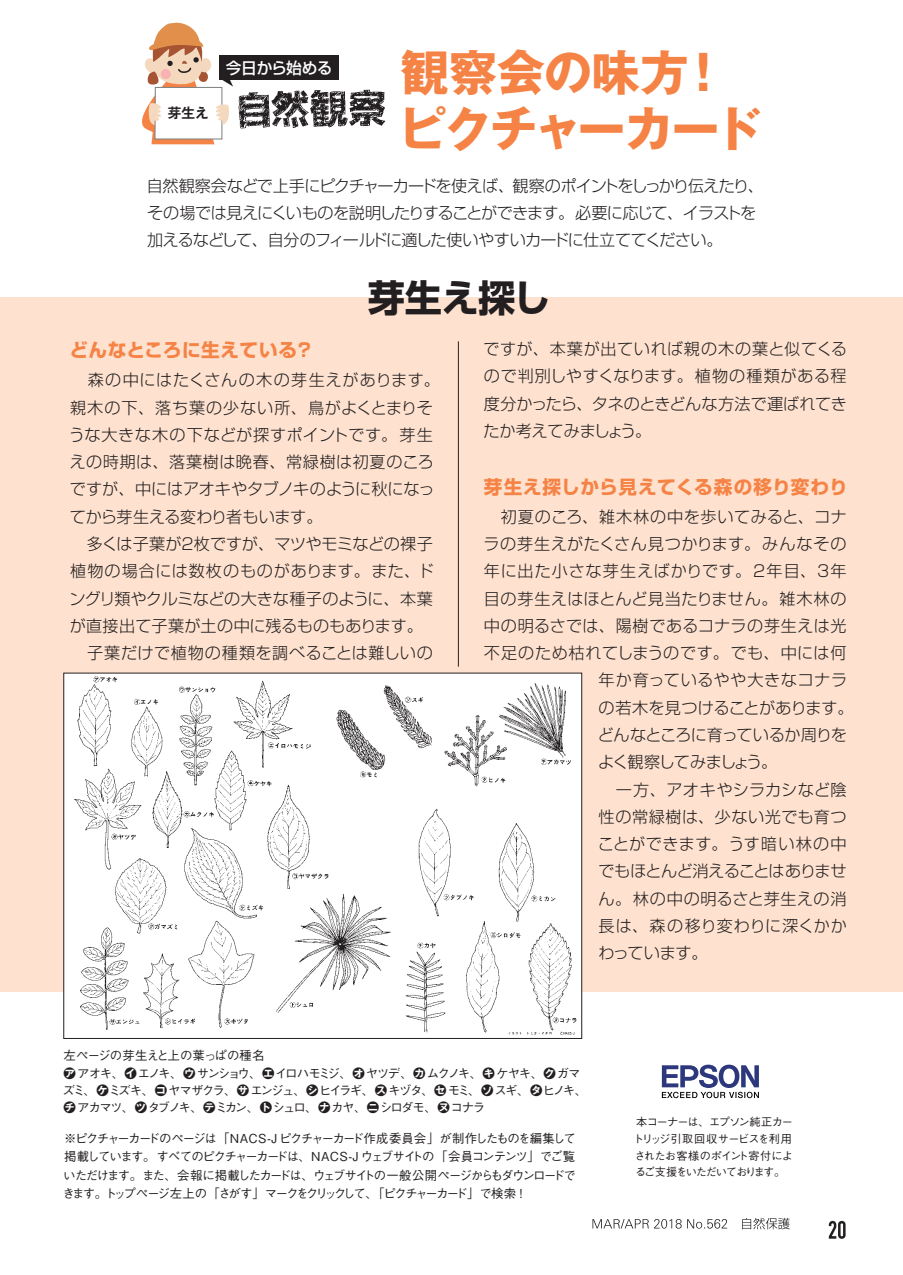
<style>
.page{position:relative;width:903px;height:1275px;background:#fff}
.page>*{position:absolute;margin:0;border:0;box-sizing:border-box;transform-origin:0 0}
.t1{font:700 48.3px/55.8px "Gothic MB101 Pro";letter-spacing:-.03em;color:#f58345}
.t2{font:700 37.27px "Shin Go Pro";letter-spacing:-.02em;color:#231f20}
.t3{font:700 18.55px "Shin Go Pro";letter-spacing:.03em;color:#f58345}
.t4{font:300 16.1px/27.3px "Shin Go Pro";letter-spacing:.005em;color:#231f20}
.t5{font:300 16.1px/27.3px "Shin Go Pro";letter-spacing:-.05em;color:#231f20}
.t6{font:300 16.1px "Shin Go Pro";letter-spacing:.035em;color:#231f20}
.t7{font:300 16.1px "Shin Go Pro";letter-spacing:.03em;color:#231f20}
.t8{font:300 16.1px "Shin Go Pro";letter-spacing:.045em;color:#231f20}
.t9{font:300 16.1px "Shin Go Pro";letter-spacing:-.035em;color:#231f20}
.t10{font:300 16.1px "Shin Go Pro";letter-spacing:-.04em;color:#231f20}
.t11{font:300 16.1px "Shin Go Pro";letter-spacing:.04em;color:#231f20}
.t12{font:300 16.1px "Shin Go Pro";letter-spacing:.025em;color:#231f20}
.t13{font:300 16.1px "Shin Go Pro";letter-spacing:-.08em;color:#231f20}
.t14{font:500 15.75px "Shin Go Pro";letter-spacing:-.035em;color:#fff}
.t15{font:700 13.65px "Gothic MB101 Pro De";color:#231f20}
.t16{font:500 12.42px/18.6px "Gothic BBB Pro";letter-spacing:-.135em;color:#231f20;text-align:justify}
.t17{font:500 11.2px/16.8px "Gothic BBB Pro";letter-spacing:-.075em;color:#231f20;text-align:center}
.s1{font-family:"Gothic MB101 Pro";font-weight:700}
</style>
<div class="page">
<svg style="left:829px;top:1221px;width:16px;height:18px"></svg>
<svg style="left:592px;top:1218px;width:198px;height:11px"></svg>
<div style="left:0;top:297px;width:903px;height:695px;background:#fee2cf"></div>
<hr style="left:458px;top:341px;width:1px;height:326px;background:#231f20">
<svg style="left:662px;top:1065px;width:97px;height:33px"></svg>
<img style="left:238px;top:89px;width:148px;height:40px">
<div style="left:219px;top:56px;width:119px;height:24px;background:#231f20"></div>
<svg style="left:142px;top:23px;width:91px;height:121px"></svg>
<img style="left:65px;top:675px;width:515px;height:360px">
<p class="t15" style="left:168px;top:102px;width:42px">芽生え</p>
<p class="t14" style="left:226px;top:55px;width:108px">今日から始める</p>
<h1 class="t1" style="left:398px;top:39px;width:366px">観察会の味方！ピクチャーカード</h1>
<p class="t5" style="left:147px;top:170px;width:619px">自然観察会などで上手にピクチャーカードを使えば、観察のポイントをしっかり伝えたり、その場では見えにくいものを説明したりすることができます。必要に応じて、イラストを加えるなどして、自分のフィールドに適した使いやすいカードに仕立ててください。</p>
<h2 class="t2" style="left:368px;top:268px;width:184px">芽生え探し</h2>
<p class="t3" style="left:70px;top:336px;width:246px">どんなところに生えている？</p>
<p class="t4" style="left:69px;top:365px;width:373px">　森の中にはたくさんの木の芽生えがあります。親木の下、落ち葉の少ない所、鳥がよくとまりそうな大きな木の下などが探すポイントです。芽生えの時期は、落葉樹は晩春、常緑樹は初夏のころですが、中にはアオキやタブノキのように秋になってから芽生える変わり者もいます。<br>　多くは子葉が２枚ですが、マツやモミなどの裸子植物の場合には数枚のものがあります。また、ドングリ類やクルミなどの大きな種子のように、本葉が直接出て子葉が土の中に残るものもあります。　子葉だけで植物の種類を調べることは難しいの</p>
<p class="t4" style="left:483px;top:333px;width:365px;text-align:justify">ですが、本葉が出ていれば親の木の葉と似てくるので判別しやすくなります。植物の種類がある程度分かったら、タネのときどんな方法で運ばれてきたか考えてみましょう。</p>
<p class="t3" style="left:484px;top:472px;width:365px">芽生え探しから見えてくる森の移り変わり</p>
<p class="t6" style="left:484px;top:503px;width:365px">　初夏のころ、雑木林の中を歩いてみると、コナ</p>
<p class="t6" style="left:483px;top:531px;width:364px">ラの芽生えがたくさん見つかります。みんなその</p>
<p class="t8" style="left:484px;top:558px;width:364px">年に出た小さな芽生えばかりです。２年目、３年</p>
<p class="t6" style="left:484px;top:585px;width:364px">目の芽生えはほとんど見当たりません。雑木林の</p>
<p class="t7" style="left:484px;top:612px;width:364px">中の明るさでは、陽樹であるコナラの芽生えは光</p>
<p class="t7" style="left:484px;top:640px;width:364px">不足のため枯れてしまうのです。でも、中には何</p>
<p class="t6" style="left:599px;top:667px;width:250px">年か育っているやや大きなコナラ</p>
<p class="t4" style="left:599px;top:692px;width:257px">の若木を見つけることがあります。</p>
<p class="t9" style="left:598px;top:722px;width:251px">どんなところに育っているか周りを</p>
<p class="t13" style="left:598px;top:749px;width:181px">よく観察してみましょう。</p>
<p class="t4" style="left:599px;top:774px;width:249px">　一方、アオキやシラカシなど陰</p>
<p class="t7" style="left:599px;top:803px;width:250px">性の常緑樹は、少ない光でも育つ</p>
<p class="t6" style="left:598px;top:831px;width:250px">ことができます。うす暗い林の中</p>
<p class="t10" style="left:598px;top:858px;width:250px">でもほとんど消えることはありませ</p>
<p class="t11" style="left:599px;top:885px;width:249px">ん。林の中の明るさと芽生えの消</p>
<p class="t12" style="left:599px;top:912px;width:250px">長は、森の移り変わりに深くかか</p>
<p class="t4" style="left:598px;top:937px;width:111px">わっています。</p>
<p class="t16" style="left:62px;top:1045px;width:526px;line-height:17.3px;text-align:left">左ページの芽生えと上の葉っぱの種名<br><span class="s1">ア</span>アオキ、<span class="s1">イ</span>エノキ、<span class="s1">ウ</span>サンショウ、<span class="s1">エ</span>イロハモミジ、<span class="s1">オ</span>ヤツデ、<span class="s1">カ</span>ムクノキ、<span class="s1">キ</span>ケヤキ、<span class="s1">ク</span>ガマズミ、<span class="s1">ケ</span>ミズキ、<span class="s1">コ</span>ヤマザクラ、<span class="s1">サ</span>エンジュ、<span class="s1">シ</span>ヒイラギ、<span class="s1">ス</span>キヅタ、<span class="s1">セ</span>モミ、<span class="s1">ソ</span>スギ、<span class="s1">タ</span>ヒノキ、<span class="s1">チ</span>アカマツ、<span class="s1">ツ</span>タブノキ、<span class="s1">テ</span>ミカン、<span class="s1">ト</span>シュロ、<span class="s1">ナ</span>カヤ、<span class="s1">ニ</span>シロダモ、<span class="s1">ヌ</span>コナラ</p>
<p class="t16" style="left:62px;top:1127px;width:515px">※ピクチャーカードのページは「NACS-J ピクチャーカード作成委員会」が制作したものを編集して掲載しています。すべてのピクチャーカードは、NACS-J ウェブサイトの「会員コンテンツ」でご覧いただけます。また、会報に掲載したカードは、ウェブサイトの一般公開ページからもダウンロードできます。トップページ左上の「さがす」マークをクリックして、「ピクチャーカード」で検索 !</p>
<p class="t17" style="left:633px;top:1112px;width:162px">本コーナーは、エプソン純正カートリッジ引取回収サービスを利用されたお客様のポイント寄付によるご支援をいただいております。</p>
</div>
